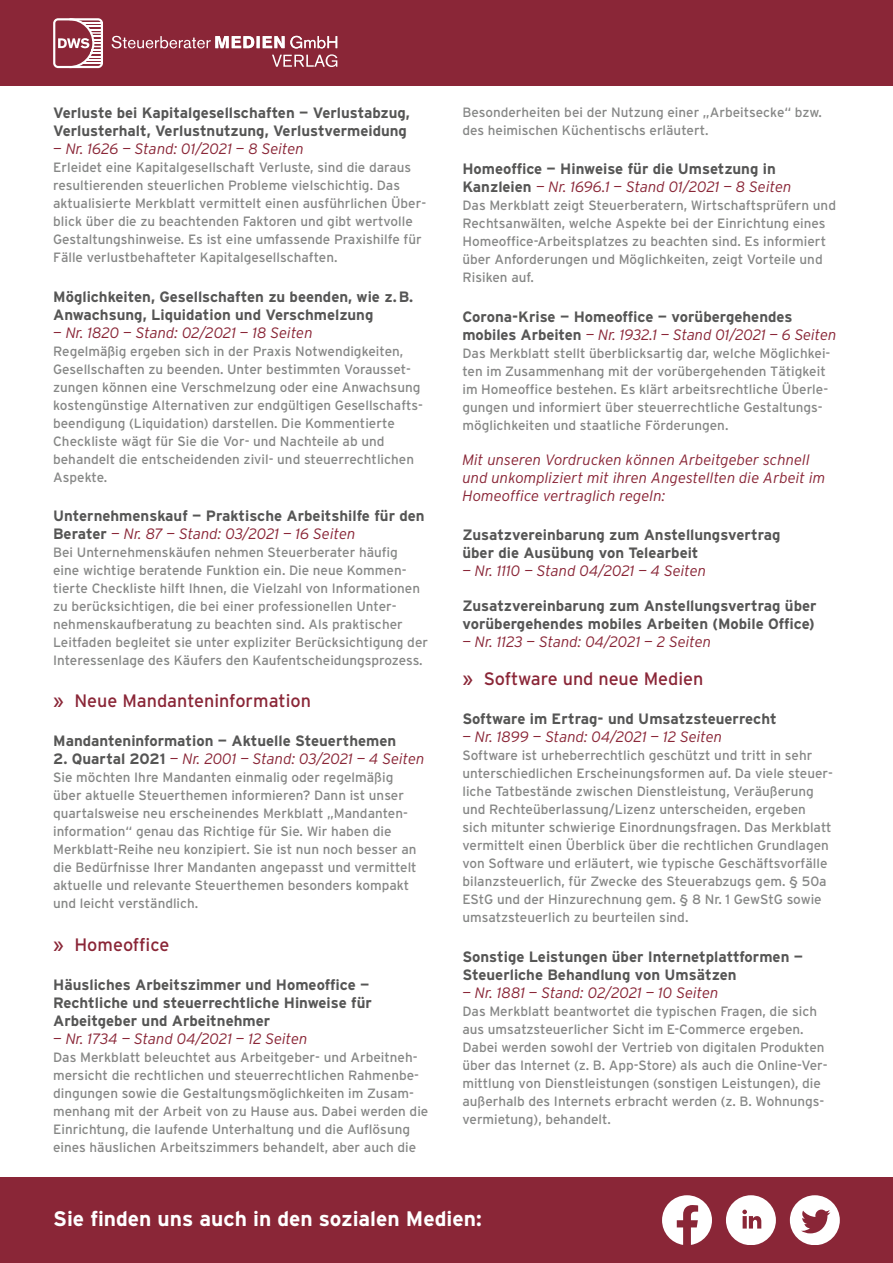
<style>
.page{position:relative;width:893px;height:1263px;background:#fff}
.page>*{position:absolute;margin:0;border:0;box-sizing:border-box;transform-origin:0 0}
.t1{font:700 21px "Interstate";color:#fff}
.t2{font:18px "Interstate";color:#8a2637}
.t3{font:700 15px/18px "Interstate";color:#565655}
.t4{font:italic 300 15px/18px "Interstate";color:#8a2637}
.t5{font:13.5px/18px "Interstate";color:#868786}
.s1{font-weight:300;font-style:italic;color:#8a2637}
.s2{font-weight:700;font-style:normal;color:#565655}
</style>
<div class="page">
<div style="left:0;top:1178px;width:893px;height:85px;background:#8a2637"></div>
<div style="left:0;top:0;width:893px;height:85px;background:#8a2637"></div>
<svg style="left:662px;top:1195px;width:50px;height:50px"></svg>
<svg style="left:726px;top:1195px;width:50px;height:50px"></svg>
<svg style="left:790px;top:1195px;width:50px;height:50px"></svg>
<svg style="left:272px;top:54px;width:65px;height:13px"></svg>
<svg style="left:53px;top:18px;width:50px;height:50px"></svg>
<svg style="left:112px;top:36px;width:225px;height:12px"></svg>
<p class="t3" style="left:53px;top:104px;width:358px">Verluste bei Kapitalgesellschaften — Verlustabzug,<br>Verlusterhalt, Verlustnutzung, Verlustvermeidung</p>
<p class="t4" style="left:53px;top:140px;width:252px">— Nr. 1626 — Stand: 01/2021 — 8 Seiten</p>
<p class="t5" style="left:53px;top:158px;width:375px">Erleidet eine Kapitalgesellschaft Verluste, sind die daraus resultierenden steuerlichen Probleme vielschichtig. Das aktualisierte Merkblatt vermittelt einen ausführlichen Über&shy;blick über die zu beachtenden Faktoren und gibt wertvolle Gestaltungshinweise. Es ist eine umfassende Praxishilfe für Fälle verlustbehafteter Kapitalgesellschaften.</p>
<p class="t3" style="left:53px;top:287px;width:362px">Möglichkeiten, Gesellschaften zu beenden, wie z.B.<br>Anwachsung, Liquidation und Verschmelzung</p>
<p class="t4" style="left:53px;top:323px;width:261px">— Nr. 1820 — Stand: 02/2021 — 18 Seiten</p>
<p class="t5" style="left:53px;top:342px;width:371px">Regelmäßig ergeben sich in der Praxis Notwendigkeiten, Gesellschaften zu beenden. Unter bestimmten Vorausset&shy;zungen können eine Verschmelzung oder eine Anwachsung kostengünstige Alternativen zur endgültigen Gesellschafts&shy;beendigung (Liquidation) darstellen. Die Kommentierte Checkliste wägt für Sie die Vor- und Nachteile ab und behandelt die entscheidenden zivil- und steuerrechtlichen Aspekte.</p>
<p class="t3" style="left:53px;top:506px;width:373px">Unternehmenskauf — Praktische Arbeitshilfe für den<br>Berater <span class="s1">— Nr. 87 — Stand: 03/2021 — 16 Seiten</span></p>
<p class="t5" style="left:53px;top:543px;width:376px">Bei Unternehmenskäufen nehmen Steuerberater häufig<br>eine wichtige beratende Funktion ein. Die neue Kommen&shy;tierte Checkliste hilft Ihnen, die Vielzahl von Informationen zu berücksichtigen, die bei einer professionellen Unter&shy;nehmenskaufberatung zu beachten sind. Als praktischer Leitfaden begleitet sie unter expliziter Berücksichtigung der Interessenlage des Käufers den Kaufentscheidungsprozess.</p>
<h2 class="t2" style="left:53px;top:690px;width:259px">» Neue Mandanteninformation</h2>
<p class="t3" style="left:53px;top:732px;width:345px">Mandanteninformation — Aktuelle Steuerthemen</p>
<p class="t4" style="left:53px;top:750px;width:373px"><span class="s2">2. Quartal 2021</span> — Nr. 2001 — Stand: 03/2021 — 4 Seiten</p>
<p class="t5" style="left:53px;top:768px;width:365px">Sie möchten Ihre Mandanten einmalig oder regelmäßig über aktuelle Steuerthemen informieren? Dann ist unser quartalsweise neu erscheinendes Merkblatt „Mandanten&shy;information“ genau das Richtige für Sie. Wir haben die Merkblatt-Reihe neu konzipiert. Sie ist nun noch besser an die Bedürfnisse Ihrer Mandanten angepasst und vermittelt aktuelle und relevante Steuerthemen besonders kompakt und leicht verständlich.</p>
<h2 class="t2" style="left:53px;top:933px;width:118px">» Homeoffice</h2>
<p class="t3" style="left:53px;top:975px;width:320px">Häusliches Arbeitszimmer und Homeoffice —<br>Rechtliche und steuerrechtliche Hinweise für<br>Arbeitgeber und Arbeitnehmer</p>
<p class="t4" style="left:53px;top:1029px;width:256px">— Nr. 1734 — Stand 04/2021 — 12 Seiten</p>
<p class="t5" style="left:53px;top:1048px;width:377px">Das Merkblatt beleuchtet aus Arbeitgeber- und Arbeitneh&shy;mersicht die rechtlichen und steuerrechtlichen Rahmenbe&shy;dingungen sowie die Gestaltungsmöglichkeiten im Zusam&shy;menhang mit der Arbeit von zu Hause aus. Dabei werden die Einrichtung, die laufende Unterhaltung und die Auflösung eines häuslichen Arbeitszimmers behandelt, aber auch die</p>
<p class="t5" style="left:462px;top:103px;width:361px">Besonderheiten bei der Nutzung einer „Arbeitsecke“ bzw. des heimischen Küchentischs erläutert.</p>
<p class="t3" style="left:462px;top:160px;width:331px">Homeoffice — Hinweise für die Umsetzung in<br>Kanzleien <span class="s1">— Nr. 1696.1 — Stand 01/2021 — 8 Seiten</span></p>
<p class="t5" style="left:462px;top:196px;width:375px">Das Merkblatt zeigt Steuerberatern, Wirtschaftsprüfern und Rechtsanwälten, welche Aspekte bei der Einrichtung eines Homeoffice-Arbeitsplatzes zu beachten sind. Es informiert über Anforderungen und Möglichkeiten, zeigt Vorteile und Risiken auf.</p>
<p class="t3" style="left:462px;top:307px;width:376px">Corona-Krise — Homeoffice — vorübergehendes mobiles Arbeiten <span class="s1">— Nr. 1932.1 — Stand 01/2021 — 6 Seiten</span></p>
<p class="t5" style="left:462px;top:344px;width:369px">Das Merkblatt stellt überblicksartig dar, welche Möglichkei&shy;ten im Zusammenhang mit der vorübergehenden Tätigkeit im Homeoffice bestehen. Es klärt arbeitsrechtliche Überle&shy;gungen und informiert über steuerrechtliche Gestaltungs&shy;möglichkeiten und staatliche Förderungen.</p>
<p class="t4" style="left:462px;top:450px;width:364px">Mit unseren Vordrucken können Arbeitgeber schnell und unkompliziert mit ihren Angestellten die Arbeit im<br>Homeoffice vertraglich regeln:</p>
<p class="t3" style="left:462px;top:525px;width:320px">Zusatzvereinbarung zum Anstellungsvertrag über die Ausübung von Telearbeit</p>
<p class="t4" style="left:462px;top:561px;width:245px">— Nr. 1110 — Stand 04/2021 — 4 Seiten</p>
<p class="t3" style="left:462px;top:596px;width:356px">Zusatzvereinbarung zum Anstellungsvertrag über vorübergehendes mobiles Arbeiten (Mobile Office)</p>
<p class="t4" style="left:462px;top:632px;width:250px">— Nr. 1123 — Stand: 04/2021 — 2 Seiten</p>
<h2 class="t2" style="left:462px;top:668px;width:243px">» Software und neue Medien</h2>
<p class="t3" style="left:462px;top:710px;width:316px">Software im Ertrag- und Umsatzsteuerrecht</p>
<p class="t4" style="left:462px;top:728px;width:261px">— Nr. 1899 — Stand: 04/2021 — 12 Seiten</p>
<p class="t5" style="left:462px;top:746px;width:371px">Software ist urheberrechtlich geschützt und tritt in sehr unterschiedlichen Erscheinungsformen auf. Da viele steuer&shy;liche Tatbestände zwischen Dienstleistung, Veräußerung und Rechteüberlassung/Lizenz unterscheiden, ergeben sich mitunter schwierige Einordnungsfragen. Das Merkblatt vermittelt einen Überblick über die rechtlichen Grundlagen von Software und erläutert, wie typische Geschäftsvorfälle bilanzsteuerlich, für Zwecke des Steuerabzugs gem. § 50a EStG und der Hinzurechnung gem. § 8 Nr. 1 GewStG sowie umsatzsteuerlich zu beurteilen sind.</p>
<p class="t3" style="left:462px;top:947px;width:342px">Sonstige Leistungen über Internetplattformen —<br>Steuerliche Behandlung von Umsätzen</p>
<p class="t4" style="left:462px;top:983px;width:258px">— Nr. 1881 — Stand: 02/2021 — 10 Seiten</p>
<p class="t5" style="left:462px;top:1002px;width:367px">Das Merkblatt beantwortet die typischen Fragen, die sich aus umsatzsteuerlicher Sicht im E-Commerce ergeben.<br>Dabei werden sowohl der Vertrieb von digitalen Produkten über das Internet (z. B. App-Store) als auch die Online-Ver&shy;mittlung von Dienstleistungen (sonstigen Leistungen), die außerhalb des Internets erbracht werden (z. B. Wohnungs&shy;vermietung), behandelt.</p>
<h1 class="t1" style="left:53px;top:1205px;width:430px">Sie finden uns auch in den sozialen Medien:</h1>
</div>
